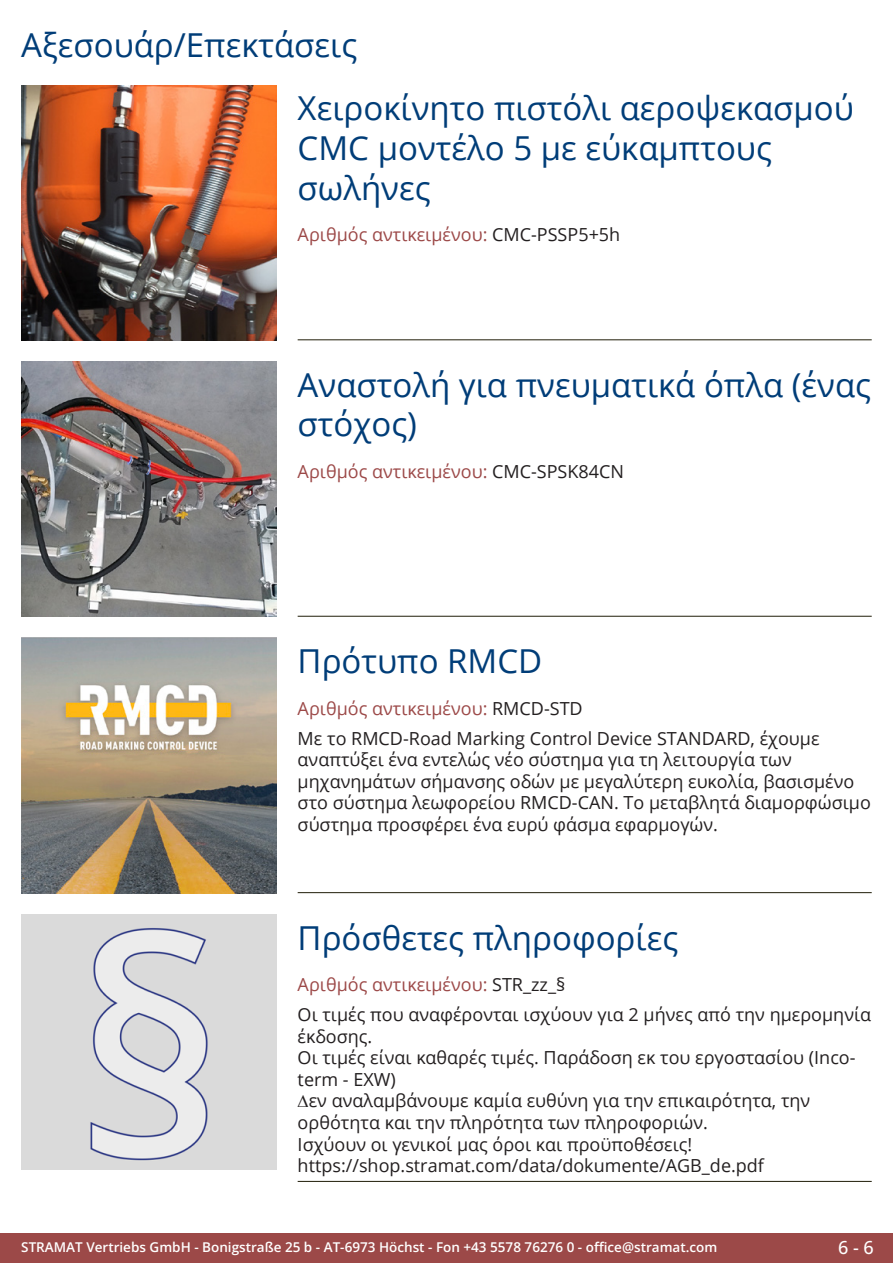
<style>
.page{position:relative;width:893px;height:1263px;background:#fff}
.page>*{position:absolute;margin:0;border:0;box-sizing:border-box;transform-origin:0 0}
.Produkttitel{font:33px/39.6px "Open Sans";color:#003d78}
.RastTitel{font:33px "Open Sans";color:#003d78}
.Beschreibung_Text{font:18px/21.6px "Open Sans";color:#231f20}
.TechDaten_Überschrif{font:18px "Open Sans";color:#9c4948}
.t1{font:500 18px "Open Sans";color:#fff}
.t2{font:600 13.5px "Open Sans";color:#fff}
.s1{color:#231f20}
</style>
<div class="page">
<div style="left:0;top:1233px;width:893px;height:30px;background:#9c4948"></div>
<hr style="left:298px;top:340px;width:574px;height:1px;background:#201d08">
<hr style="left:298px;top:616px;width:574px;height:1px;background:#201d08">
<hr style="left:298px;top:892px;width:574px;height:1px;background:#201d08">
<hr style="left:298px;top:1181px;width:574px;height:1px;background:#201d08">
<img style="left:21px;top:85px;width:255px;height:255px">
<img style="left:21px;top:361px;width:255px;height:256px">
<img style="left:21px;top:638px;width:255px;height:255px">
<img style="left:21px;top:914px;width:255px;height:255px">
<p class="RastTitel" style="left:21px;top:22px;width:338px">Αξεσουάρ/Επεκτάσεις</p>
<p class="Produkttitel" style="left:298px;top:88px;width:558px">Χειροκίνητο πιστόλι αεροψεκασμού<br>CMC μοντέλο 5 με εύκαμπτους σωλήνες</p>
<p class="TechDaten_Überschrif" style="left:298px;top:222px;width:324px">Αριθμός αντικειμένου: <span class="s1">CMC-PSSP5+5h</span></p>
<p class="Produkttitel" style="left:298px;top:364px;width:575px">Αναστολή για πνευματικά όπλα (ένας στόχος)</p>
<p class="TechDaten_Überschrif" style="left:298px;top:459px;width:328px">Αριθμός αντικειμένου: <span class="s1">CMC-SPSK84CN</span></p>
<p class="Produkttitel" style="left:298px;top:640px;width:246px">Πρότυπο RMCD</p>
<p class="TechDaten_Überschrif" style="left:298px;top:696px;width:287px">Αριθμός αντικειμένου: <span class="s1">RMCD-STD</span></p>
<p class="Beschreibung_Text" style="left:298px;top:727px;width:575px">Με το RMCD-Road Marking Control Device STANDARD, έχουμε αναπτύξει ένα εντελώς νέο σύστημα για τη λειτουργία των μηχανημάτων σήμανσης οδών με μεγαλύτερη ευκολία, βασισμένο στο σύστημα λεωφορείου RMCD-CAN. Το μεταβλητά διαμορφώσιμο σύστημα προσφέρει ένα ευρύ φάσμα εφαρμογών.</p>
<p class="Produkttitel" style="left:298px;top:917px;width:382px">Πρόσθετες πληροφορίες</p>
<p class="TechDaten_Überschrif" style="left:298px;top:972px;width:269px">Αριθμός αντικειμένου: <span class="s1">STR_zz_§</span></p>
<p class="Beschreibung_Text" style="left:298px;top:1003px;width:575px">Οι τιμές που αναφέρονται ισχύουν για 2 μήνες από την ημερομηνία</p>
<p class="Beschreibung_Text" style="left:298px;top:1025px;width:76px">έκδοσης.</p>
<p class="Beschreibung_Text" style="left:298px;top:1046px;width:558px">Οι τιμές είναι καθαρές τιμές. Παράδοση εκ του εργοστασίου (Inco-</p>
<p class="Beschreibung_Text" style="left:298px;top:1068px;width:100px">term - EXW)</p>
<p class="Beschreibung_Text" style="left:309px;top:1089px;width:503px">εν αναλαμβάνουμε καμία ευθύνη για την επικαιρότητα, την</p>
<p class="Beschreibung_Text" style="left:298px;top:1111px;width:412px">ορθότητα και την πληρότητα των πληροφοριών.</p>
<p class="Beschreibung_Text" style="left:298px;top:1133px;width:396px">Ισχύουν οι γενικοί μας όροι και προϋποθέσεις!</p>
<p class="Beschreibung_Text" style="left:298px;top:1154px;width:468px">https://shop.stramat.com/data/dokumente/AGB_de.pdf</p>
<p class="t2" style="left:21px;top:1238px;width:698px">STRAMAT Vertriebs GmbH - Bonigstraße 25 b - AT-6973 Höchst - Fon +43 5578 76276 0 - office@stramat.com</p>
<p class="t1" style="left:838px;top:1234px;width:37px">6 - 6</p>
</div>
